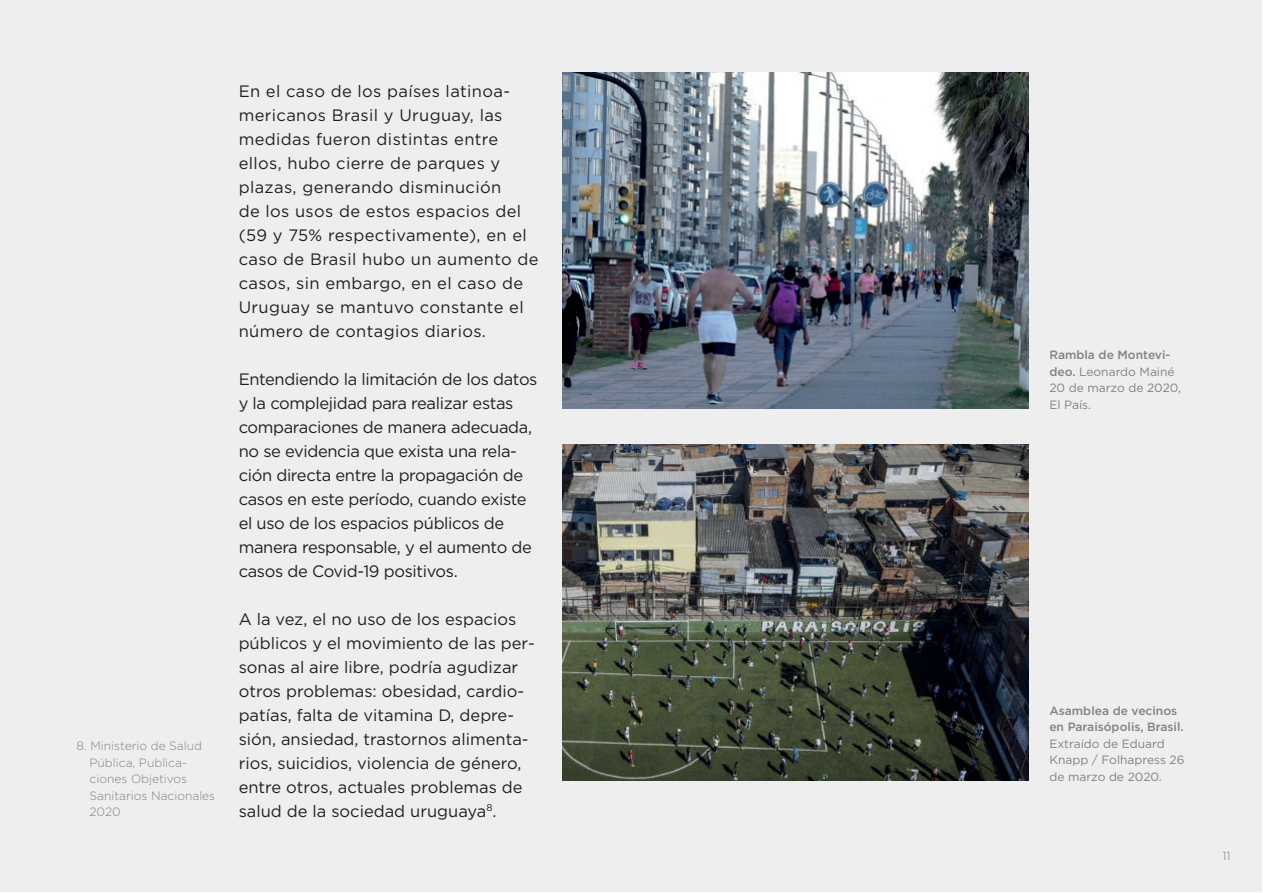
<style>
.page{position:relative;width:1263px;height:893px;background:#fff}
.page>*{position:absolute;margin:0;border:0;box-sizing:border-box;transform-origin:0 0}
.t1{font:16.5px/24px "Gotham";letter-spacing:.02em;color:#231f20}
.t2{font:16.5px/24px "Gotham";color:#231f20}
.t3{font:16.5px/24px "Gotham";letter-spacing:-.02em;color:#231f20}
.t4{font:12px/16.5px "Gotham";color:#808285}
.t5{font:300 12px/16.5px "Gotham";color:#808285}
.t6{font:500 12px/16.5px "Gotham";color:#808285}
.s1{font-weight:500}
</style>
<div class="page">
<div style="left:1px;top:1px;width:1261px;height:891px;background:#eeeeef"></div>
<img style="left:563px;top:73px;width:465px;height:336px">
<img style="left:563px;top:445px;width:465px;height:336px">
<p class="t5" style="left:90px;top:738px;width:127px;text-indent:-13px">8. Ministerio de Salud<br>Pública, Publica&shy;ciones Objetivos<br>Sanitarios Nacionales<br>2020</p>
<p class="t1" style="left:239px;top:79px;width:301px">En el caso de los países latinoa&shy;mericanos Brasil y Uruguay, las medidas fueron distintas entre ellos, hubo cierre de parques y plazas, generando disminución<br>de los usos de estos espacios del (59 y 75% respectivamente), en el caso de Brasil hubo un aumento de casos, sin embargo, en el caso de<br>Uruguay se mantuvo constante el número de contagios diarios.</p>
<p class="t3" style="left:239px;top:367px;width:300px">Entendiendo la limitación de los datos y la complejidad para realizar estas comparaciones de manera adecuada, no se evidencia que exista una rela&shy;ción directa entre la propagación de casos en este período, cuando existe el uso de los espacios públicos de manera responsable, y el aumento de casos de Covid-19 positivos.</p>
<p class="t2" style="left:239px;top:607px;width:298px">A la vez, el no uso de los espacios públicos y el movimiento de las per&shy;sonas al aire libre, podría agudizar otros problemas: obesidad, cardio&shy;patías, falta de vitamina D, depre&shy;sión, ansiedad, trastornos alimenta&shy;rios, suicidios, violencia de género, entre otros, actuales problemas de salud de la sociedad uruguaya<sup>8</sup>.</p>
<p class="t4" style="left:1049px;top:346px;width:133px"><span class="s1">Rambla de Montevi&shy;deo.</span> Leonardo Mainé<br>20 de marzo de 2020,<br>El País.</p>
<p class="t6" style="left:1049px;top:702px;width:136px">Asamblea de vecinos en Paraisópolis, Brasil.</p>
<p class="t4" style="left:1049px;top:735px;width:137px">Extraído de Eduard<br>Knapp / Folhapress 26 de marzo de 2020.</p>
<p class="t5" style="left:1222px;top:847px;width:10px">11</p>
</div>
